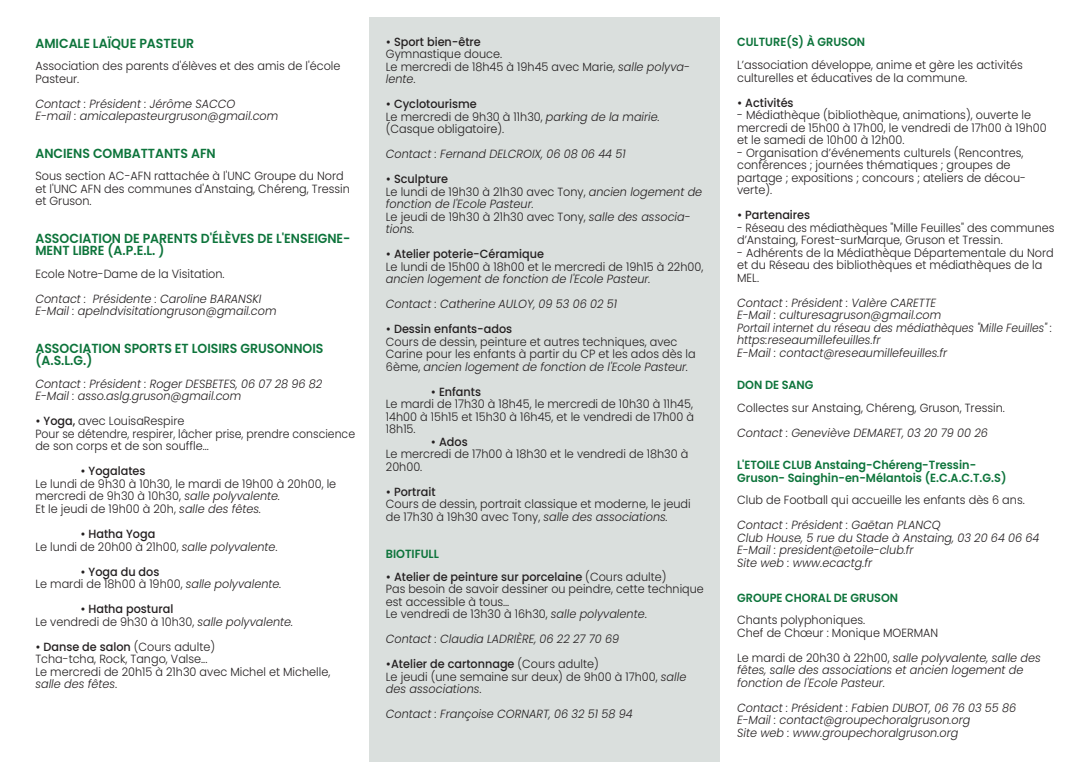
<style>
.page{position:relative;width:1088px;height:780px;background:#fff}
.page>*{position:absolute;margin:0;border:0;box-sizing:border-box;transform-origin:0 0}
.t1{font:600 13.12px/12.5px "Poppins";color:#0d743b;scale:.95 1}
.t2{font:300 11.88px/12.5px "Poppins";color:#231f20;scale:.95 1}
.t3{font:italic 300 11.88px/12.5px "Poppins";color:#231f20;scale:.95 1}
.t4{font:600 11.88px/12.5px "Poppins";color:#0d743b;scale:.95 1}
.t5{font:500 11.88px "Poppins";color:#231f20;scale:.95 1}
.t6{font:300 11.88px/12.5px "Poppins";color:#231f20;scale:.9 1}
.s1{font-weight:500}
.s2{font-style:italic}
.s3{font-weight:500;font-style:normal}
.s4{font-style:normal}
</style>
<div class="page">
<div style="left:369px;top:17px;width:350px;height:745px;background:#dadfdd"></div>
<p class="t1" style="left:35px;top:37px;width:169px">AMICALE LAÏQUE PASTEUR</p>
<p class="t2" style="left:35px;top:60px;width:323px">Association des parents d'élèves et des amis de l'école<br>Pasteur.</p>
<p class="t3" style="left:35px;top:97px;width:257px">Contact : Président : Jérôme SACCO<br>E-mail : amicalepasteurgruson@gmail.com</p>
<p class="t1" style="left:35px;top:147px;width:191px">ANCIENS COMBATTANTS AFN</p>
<p class="t2" style="left:35px;top:170px;width:333px">Sous section AC-AFN rattachée à l'UNC Groupe du Nord et l'UNC AFN des communes d'Anstaing, Chéreng, Tressin et Gruson.</p>
<p class="t1" style="left:35px;top:232px;width:333px">ASSOCIATION DE PARENTS D'ÉLÈVES DE L'ENSEIGNE-<br>MENT LIBRE (A.P.E.L. )</p>
<p class="t2" style="left:35px;top:267px;width:201px">Ecole Notre-Dame de la Visitation.</p>
<p class="t3" style="left:35px;top:292px;width:255px">Contact : Présidente : Caroline BARANSKI<br>E-Mail : apelndvisitationgruson@gmail.com</p>
<p class="t1" style="left:35px;top:342px;width:305px">ASSOCIATION SPORTS ET LOISIRS GRUSONNOIS (A.S.L.G.)</p>
<p class="t3" style="left:35px;top:377px;width:304px">Contact : Président : Roger DESBETES, 06 07 28 96 82<br>E-Mail : asso.aslg.gruson@gmail.com</p>
<p class="t2" style="left:35px;top:415px;width:338px"><span class="s1">• Yoga,</span> avec LouisaRespire<br>Pour se détendre, respirer, lâcher prise, prendre conscience de son corps et de son souffle...</p>
<p class="t5" style="left:80px;top:464px;width:70px">• Yogalates</p>
<p class="t2" style="left:35px;top:477px;width:318px">Le lundi de 9h30 à 10h30, le mardi de 19h00 à 20h00, le mercredi de 9h30 à 10h30, <span class="s2">salle polyvalente.<br></span>Et le jeudi de 19h00 à 20h, <span class="s2">salle des fêtes.</span></p>
<p class="t2" style="left:35px;top:527px;width:256px;text-indent:45px"><span class="s1">• Hatha Yoga<br></span>Le lundi de 20h00 à 21h00, <span class="s2">salle polyvalente</span>.</p>
<p class="t2" style="left:35px;top:565px;width:261px;text-indent:45px"><span class="s1">• Yoga du dos<br></span>Le mardi de 18h00 à 19h00, <span class="s2">salle polyvalente.</span></p>
<p class="t2" style="left:35px;top:602px;width:273px;text-indent:45px"><span class="s1">• Hatha postural<br></span>Le vendredi de 9h30 à 10h30, <span class="s2">salle polyvalente.</span></p>
<p class="t2" style="left:35px;top:640px;width:312px"><span class="s1">• Danse de salon</span> (Cours adulte)<br>Tcha-tcha, Rock, Tango, Valse...<br>Le mercredi de 20h15 à 21h30 avec Michel et Michelle, <span class="s2">salle des fêtes</span>.</p>
<p class="t5" style="left:386px;top:34px;width:101px">• Sport bien-être</p>
<p class="t2" style="left:386px;top:48px;width:322px">Gymnastique douce.<br>Le mercredi de 18h45 à 19h45 avec Marie, <span class="s2">salle polyva&shy;lente</span>.</p>
<p class="t2" style="left:386px;top:98px;width:290px"><span class="s1">• Cyclotourisme<br></span>Le mercredi de 9h30 à 11h30, <span class="s2">parking de la mairie. </span>(Casque obligatoire).</p>
<p class="t3" style="left:386px;top:148px;width:254px">Contact : Fernand DELCROIX, 06 08 06 44 51</p>
<p class="t3" style="left:386px;top:173px;width:334px"><span class="s3">• Sculpture<br></span><span class="s4">Le lundi de 19h30 à 21h30 avec Tony,</span> ancien logement de fonction de l'Ecole Pasteur.<br><span class="s4">Le jeudi de 19h30 à 21h30 avec Tony,</span> salle des associa&shy;tions.</p>
<p class="t5" style="left:386px;top:247px;width:168px">• Atelier poterie-Céramique</p>
<p class="t2" style="left:386px;top:260px;width:336px">Le lundi de 15h00 à 18h00 et le mercredi de 19h15 à 22h00,</p>
<p class="t3" style="left:386px;top:266px;width:280px;line-height:25px">ancien logement de fonction de l'Ecole Pasteur.<br>Contact : Catherine AULOY, 09 53 06 02 51</p>
<p class="t5" style="left:386px;top:322px;width:135px">• Dessin enfants-ados</p>
<p class="t2" style="left:386px;top:335px;width:328px">Cours de dessin, peinture et autres techniques, avec<br>Carine pour les enfants à partir du CP et les ados dès la<br>6ème, <span class="s2">ancien logement de fonction de l'Ecole Pasteur.</span></p>
<p class="t5" style="left:431px;top:384px;width:54px">• Enfants</p>
<p class="t2" style="left:386px;top:398px;width:326px;text-align:justify">Le mardi de 17h30 à 18h45, le mercredi de 10h30 à 11h45, 14h00 à 15h15 et 15h30 à 16h45, et le vendredi de 17h00 à 18h15.</p>
<p class="t5" style="left:431px;top:435px;width:40px">• Ados</p>
<p class="t2" style="left:386px;top:448px;width:320px">Le mercredi de 17h00 à 18h30 et le vendredi de 18h30 à<br>20h00.</p>
<p class="t5" style="left:386px;top:485px;width:54px">• Portrait</p>
<p class="t2" style="left:386px;top:498px;width:322px">Cours de dessin, portrait classique et moderne, le jeudi de 17h30 à 19h30 avec Tony, <span class="s2">salle des associations.</span></p>
<p class="t4" style="left:386px;top:548px;width:57px">BIOTIFULL</p>
<p class="t2" style="left:386px;top:570px;width:336px"><span class="s1">• Atelier de peinture sur porcelaine</span> (Cours adulte)<br>Pas besoin de savoir dessiner ou peindre, cette technique est accessible à tous...<br>Le vendredi de 13h30 à 16h30, <span class="s2">salle polyvalente</span>.</p>
<p class="t3" style="left:386px;top:633px;width:247px">Contact : Claudia LADRIÈRE, 06 22 27 70 69</p>
<p class="t2" style="left:386px;top:658px;width:318px"><span class="s1">•Atelier de cartonnage</span> (Cours adulte)<br>Le jeudi (une semaine sur deux) de 9h00 à 17h00, <span class="s2">salle des associations</span>.</p>
<p class="t3" style="left:386px;top:708px;width:261px">Contact : Françoise CORNART, 06 32 51 58 94</p>
<p class="t4" style="left:737px;top:36px;width:136px">CULTURE(S) À GRUSON</p>
<p class="t2" style="left:737px;top:59px;width:302px">L’association développe, anime et gère les activités culturelles et éducatives de la commune.</p>
<p class="t5" style="left:737px;top:95px;width:61px">• Activités</p>
<p class="t2" style="left:737px;top:109px;width:327px">- Médiathèque (bibliothèque, animations), ouverte le mercredi de 15h00 à 17h00, le vendredi de 17h00 à 19h00 et le samedi de 10h00 à 12h00.</p>
<p class="t2" style="left:737px;top:146px;width:306px">- Organisation d’événements culturels (Rencontres, conférences ; journées thématiques ; groupes de partage ; expositions ; concours ; ateliers de décou&shy;verte).</p>
<p class="t5" style="left:737px;top:208px;width:78px">• Partenaires</p>
<p class="t6" style="left:737px;top:221px;width:354px">- Réseau des médiathèques "Mille Feuilles" des communes d’Anstaing, Forest-surMarque, Gruson et Tressin.</p>
<p class="t2" style="left:737px;top:246px;width:335px">- Adhérents de la Médiathèque Départementale du Nord et du Réseau des bibliothèques et médiathèques de la<br>MEL.</p>
<p class="t3" style="left:737px;top:296px;width:333px">Contact : Président : Valère CARETTE<br>E-Mail : culturesagruson@gmail.com<br>Portail internet du réseau des médiathèques "Mille Feuilles" : https:reseaumillefeuilles.fr<br>E-Mail : contact@reseaumillefeuilles.fr</p>
<p class="t4" style="left:737px;top:379px;width:82px">DON DE SANG</p>
<p class="t2" style="left:737px;top:401px;width:283px">Collectes sur Anstaing, Chéreng, Gruson, Tressin.</p>
<p class="t3" style="left:737px;top:426px;width:265px">Contact : Geneviève DEMARET, 03 20 79 00 26</p>
<p class="t4" style="left:737px;top:459px;width:285px">L'ETOILE CLUB Anstaing-Chéreng-Tressin-<br>Gruson- Sainghin-en-Mélantois (E.C.A.C.T.G.S)</p>
<p class="t2" style="left:737px;top:494px;width:304px">Club de Football qui accueille les enfants dès 6 ans.</p>
<p class="t3" style="left:737px;top:519px;width:320px">Contact : Président : Gaëtan PLANCQ<br>Club House, 5 rue du Stade à Anstaing, 03 20 64 06 64<br>E-Mail : president@etoile-club.fr<br>Site web : www.ecactg.fr</p>
<p class="t4" style="left:737px;top:591px;width:171px">GROUPE CHORAL DE GRUSON</p>
<p class="t2" style="left:737px;top:614px;width:213px">Chants polyphoniques.<br>Chef de Chœur : Monique MOERMAN</p>
<p class="t3" style="left:737px;top:651px;width:321px"><span class="s4">Le mardi de 20h30 à 22h00,</span> salle polyvalente, salle des fêtes, salle des associations et ancien logement de fonction de l'Ecole Pasteur.</p>
<p class="t3" style="left:737px;top:701px;width:295px">Contact : Président : Fabien DUBOT, 06 76 03 55 86<br>E-Mail : contact@groupechoralgruson.org<br>Site web : www.groupechoralgruson.org</p>
</div>
